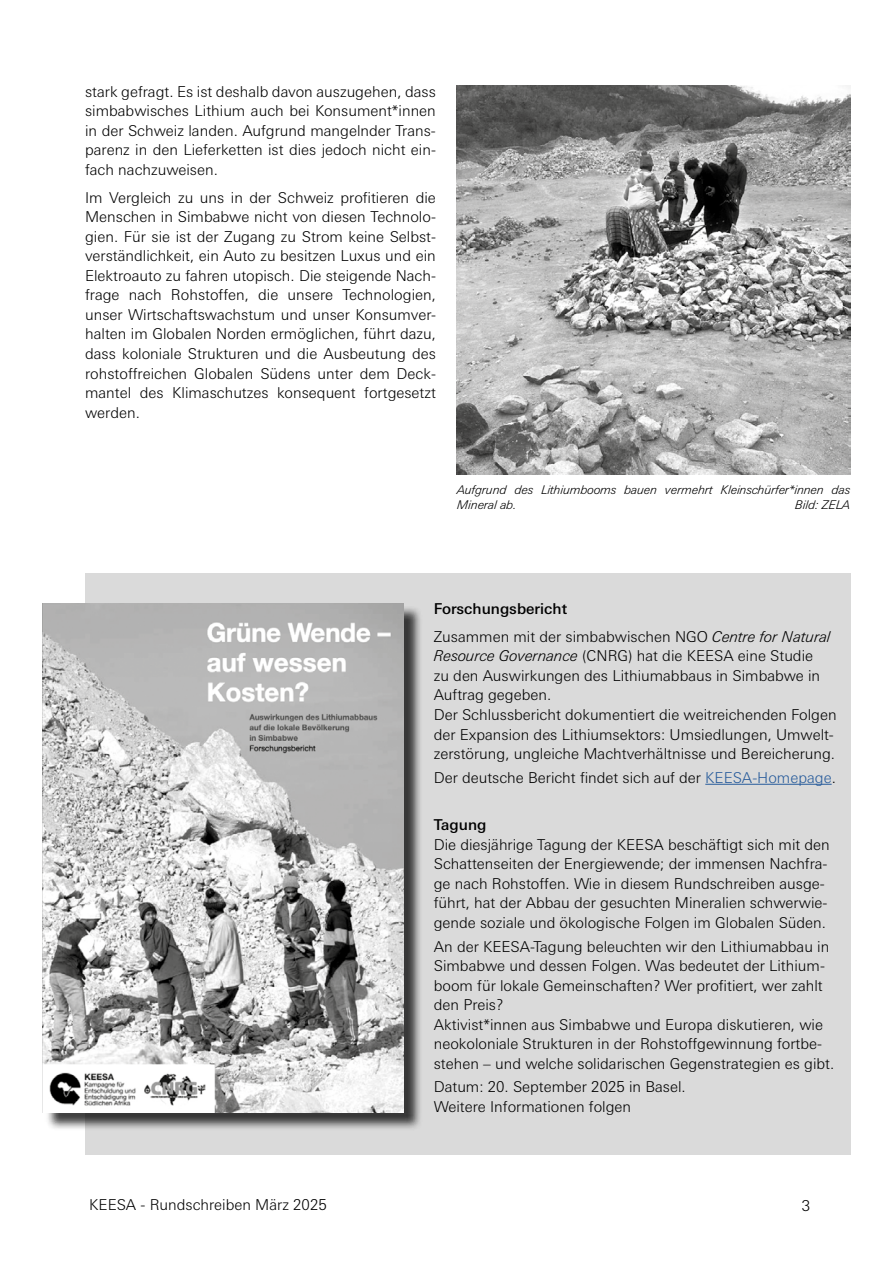
<style>
.page{position:relative;width:893px;height:1263px;background:#fff}
.page>*{position:absolute;margin:0;border:0;box-sizing:border-box;transform-origin:0 0}
.t1{font:300 15px/19.5px "Linotype Univers Basic";color:#000}
.t2{font:500 15px "Linotype Univers Basic";color:#000}
.t3{font:italic 300 12px/15px "Linotype Univers Basic";color:#000}
.s1{font-weight:500}
.s2{font-style:italic}
.s3{color:#275b9b}
</style>
<div class="page">
<img style="left:456px;top:85px;width:394px;height:389px">
<div style="left:85px;top:573px;width:765px;height:581px;background:#dadada"></div>
<hr style="left:705px;top:784px;width:127px;height:1px;background:#275b9b">
<div style="left:45px;top:606px;width:378px;height:524px;background:#000;opacity:.75"></div>
<img style="left:43px;top:603px;width:361px;height:509px">
<p class="t1" style="left:85px;top:82px;width:352px;text-align:justify">stark gefragt. Es ist deshalb davon auszugehen, dass simbabwisches Lithium auch bei Konsument*innen in der Schweiz landen. Aufgrund mangelnder Trans&shy;parenz in den Lieferketten ist dies jedoch nicht ein&shy;fach nachzuweisen.</p>
<p class="t1" style="left:85px;top:188px;width:352px;text-align:justify">Im Vergleich zu uns in der Schweiz profitieren die Menschen in Simbabwe nicht von diesen Technolo&shy;gien. Für sie ist der Zugang zu Strom keine Selbst&shy;verständlichkeit, ein Auto zu besitzen Luxus und ein Elektroauto zu fahren utopisch. Die steigende Nach&shy;frage nach Rohstoffen, die unsere Technologien, unser Wirtschaftswachstum und unser Konsumver&shy;halten im Globalen Norden ermöglichen, führt dazu, dass koloniale Strukturen und die Ausbeutung des rohstoffreichen Globalen Südens unter dem Deck&shy;mantel des Klimaschutzes konsequent fortgesetzt werden.</p>
<p class="t3" style="left:457px;top:482px;width:395px">Aufgrund des Lithiumbooms bauen vermehrt Kleinschürfer*innen das<br>Mineral ab.</p>
<p class="t3" style="left:795px;top:497px;width:57px">Bild: ZELA</p>
<p class="t1" style="left:434px;top:594px;width:398px;line-height:28px"><span class="s1">Forschungsbericht<br></span>Zusammen mit der simbabwischen NGO <span class="s2">Centre for Natural</span></p>
<p class="t1" style="left:434px;top:646px;width:404px"><span class="s2">Resource Governance</span> (CNRG) hat die KEESA eine Studie<br>zu den Auswirkungen des Lithiumabbaus in Simbabwe in Auftrag gegeben.<br>Der Schlussbericht dokumentiert die weitreichenden Folgen der Expansion des Lithiumsektors: Umsiedlungen, Umwelt&shy;zerstörung, ungleiche Machtverhältnisse und Bereicherung.</p>
<p class="t1" style="left:434px;top:767px;width:404px">Der deutsche Bericht findet sich auf der <span class="s3">KEESA-Homepage</span>.</p>
<p class="t2" style="left:434px;top:816px;width:54px">Tagung</p>
<p class="t1" style="left:434px;top:834px;width:398px">Die diesjährige Tagung der KEESA beschäftigt sich mit den Schattenseiten der Energiewende; der immensen Nachfra&shy;ge nach Rohstoffen. Wie in diesem Rundschreiben ausge&shy;führt, hat der Abbau der gesuchten Mineralien schwerwie&shy;gende soziale und ökologische Folgen im Globalen Süden.</p>
<p class="t1" style="left:434px;top:936px;width:402px">An der KEESA-Tagung beleuchten wir den Lithiumabbau in Simbabwe und dessen Folgen. Was bedeutet der Lithium&shy;boom für lokale Gemeinschaften? Wer profitiert, wer zahlt den Preis?<br>Aktivist*innen aus Simbabwe und Europa diskutieren, wie neokoloniale Strukturen in der Rohstoffgewinnung fortbe&shy;stehen – und welche solidarischen Gegenstrategien es gibt.</p>
<p class="t1" style="left:434px;top:1077px;width:253px">Datum: 20. September 2025 in Basel.<br>Weitere Informationen folgen</p>
<p class="t1" style="left:89px;top:1194px;width:239px">KEESA - Rundschreiben März 2025</p>
<p class="t1" style="left:802px;top:1195px;width:10px">3</p>
</div>
